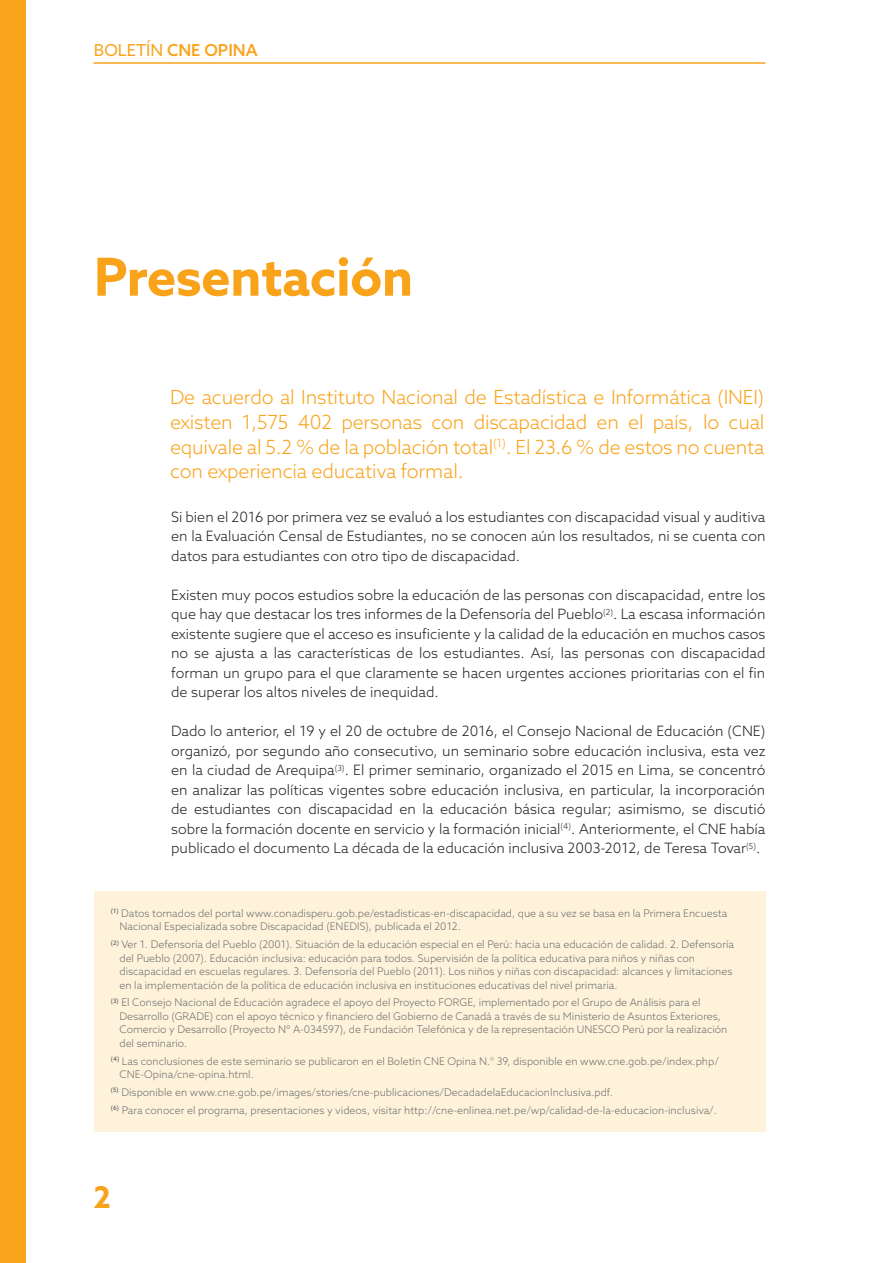
<style>
.page{position:relative;width:893px;height:1263px;background:#fff}
.page>*{position:absolute;margin:0;border:0;box-sizing:border-box;transform-origin:0 0}
.t1{font:700 52.5px "Azo Sans";letter-spacing:-.01em;color:#f9a31b}
.t2{font:700 30px "Azo Sans";color:#f9a31b}
.t3{font:300 19.5px/24.8px "Azo Sans";letter-spacing:-.01em;color:#f9a31b;text-align:justify}
.t4{font:500 16.5px "Azo Sans";color:#f9a31b}
.t5{font:300 14.25px/19.5px "Azo Sans";color:#231f20;text-align:justify}
.t6{font:300 10.5px/13.5px "Azo Sans";color:#6c6d70}
.s1{font-weight:400}
</style>
<div class="page">
<hr style="left:94px;top:62px;width:671px;height:2px;background:#f9a31b">
<div style="left:0;top:0;width:26px;height:1263px;background:#f9a31b"></div>
<div style="left:94px;top:891px;width:672px;height:240px;background:#fef3da"></div>
<h3 class="t4" style="left:94px;top:39px;width:165px"><span class="s1">BOLETÍN</span> CNE OPINA</h3>
<p class="t1" style="left:94px;top:242px;width:321px">Presentación</p>
<p class="t3" style="left:170px;top:385px;width:596px">De acuerdo al Instituto Nacional de Estadística e Informática (INEI) existen 1,575 402 personas con discapacidad en el país, lo cual equivale al 5.2 % de la población total<sup>(1)</sup>. El 23.6 % de estos no cuenta con experiencia educativa formal.</p>
<p class="t5" style="left:171px;top:507px;width:596px">Si bien el 2016 por primera vez se evaluó a los estudiantes con discapacidad visual y auditiva en la Evaluación Censal de Estudiantes, no se conocen aún los resultados, ni se cuenta con datos para estudiantes con otro tipo de discapacidad.</p>
<p class="t5" style="left:171px;top:585px;width:596px">Existen muy pocos estudios sobre la educación de las personas con discapacidad, entre los que hay que destacar los tres informes de la Defensoría del Pueblo<sup>(2)</sup>. La escasa información existente sugiere que el acceso es insuficiente y la calidad de la educación en muchos casos no se ajusta a las características de los estudiantes. Así, las personas con discapacidad forman un grupo para el que claramente se hacen urgentes acciones prioritarias con el fin de superar los altos niveles de inequidad.</p>
<p class="t5" style="left:171px;top:721px;width:596px">Dado lo anterior, el 19 y el 20 de octubre de 2016, el Consejo Nacional de Educación (CNE) organizó, por segundo año consecutivo, un seminario sobre educación inclusiva, esta vez en la ciudad de Arequipa<sup>(3)</sup>. El primer seminario, organizado el 2015 en Lima, se concentró en analizar las políticas vigentes sobre educación inclusiva, en particular, la incorporación de estudiantes con discapacidad en la educación básica regular; asimismo, se discutió sobre la formación docente en servicio y la formación inicial<sup>(4)</sup>. Anteriormente, el CNE había publicado el documento La década de la educación inclusiva 2003-2012, de Teresa Tovar<sup>(5)</sup>.</p>
<p class="t6" style="left:119px;top:906px;width:609px;text-indent:-9px"><sup>(1)</sup> Datos tomados del portal www.conadisperu.gob.pe/estadisticas-en-discapacidad, que a su vez se basa en la Primera Encuesta<br>Nacional Especializada sobre Discapacidad (ENEDIS), publicada el 2012.</p>
<p class="t6" style="left:119px;top:937px;width:616px;text-indent:-9px"><sup>(2)</sup> Ver 1. Defensoría del Pueblo (2001). Situación de la educación especial en el Perú: hacia una educación de calidad. 2. Defensoría del Pueblo (2007). Educación inclusiva: educación para todos. Supervisión de la política educativa para niños y niñas con discapacidad en escuelas regulares. 3. Defensoría del Pueblo (2011). Los niños y niñas con discapacidad: alcances y limitaciones en la implementación de la política de educación inclusiva en instituciones educativas del nivel primaria.</p>
<p class="t6" style="left:119px;top:996px;width:609px;text-indent:-9px"><sup>(3)</sup> El Consejo Nacional de Educación agradece el apoyo del Proyecto FORGE, implementado por el Grupo de Análisis para el Desarrollo (GRADE) con el apoyo técnico y financiero del Gobierno de Canadá a través de su Ministerio de Asuntos Exteriores, Comercio y Desarrollo (Proyecto Nº A-034597), de Fundación Telefónica y de la representación UNESCO Perú por la realización del seminario.</p>
<p class="t6" style="left:119px;top:1054px;width:601px;text-indent:-9px"><sup>(4)</sup> Las conclusiones de este seminario se publicaron en el Boletín CNE Opina N.° 39, disponible en www.cne.gob.pe/index.php/<br>CNE-Opina/cne-opina.html.</p>
<p class="t6" style="left:111px;top:1085px;width:504px"><sup>(5)</sup> Disponible en www.cne.gob.pe/images/stories/cne-publicaciones/DecadadelaEducacionInclusiva.pdf.</p>
<p class="t6" style="left:111px;top:1103px;width:608px"><sup>(6)</sup> Para conocer el programa, presentaciones y videos, visitar http://cne-enlinea.net.pe/wp/calidad-de-la-educacion-inclusiva/.</p>
<p class="t2" style="left:94px;top:1177px;width:19px">2</p>
</div>
